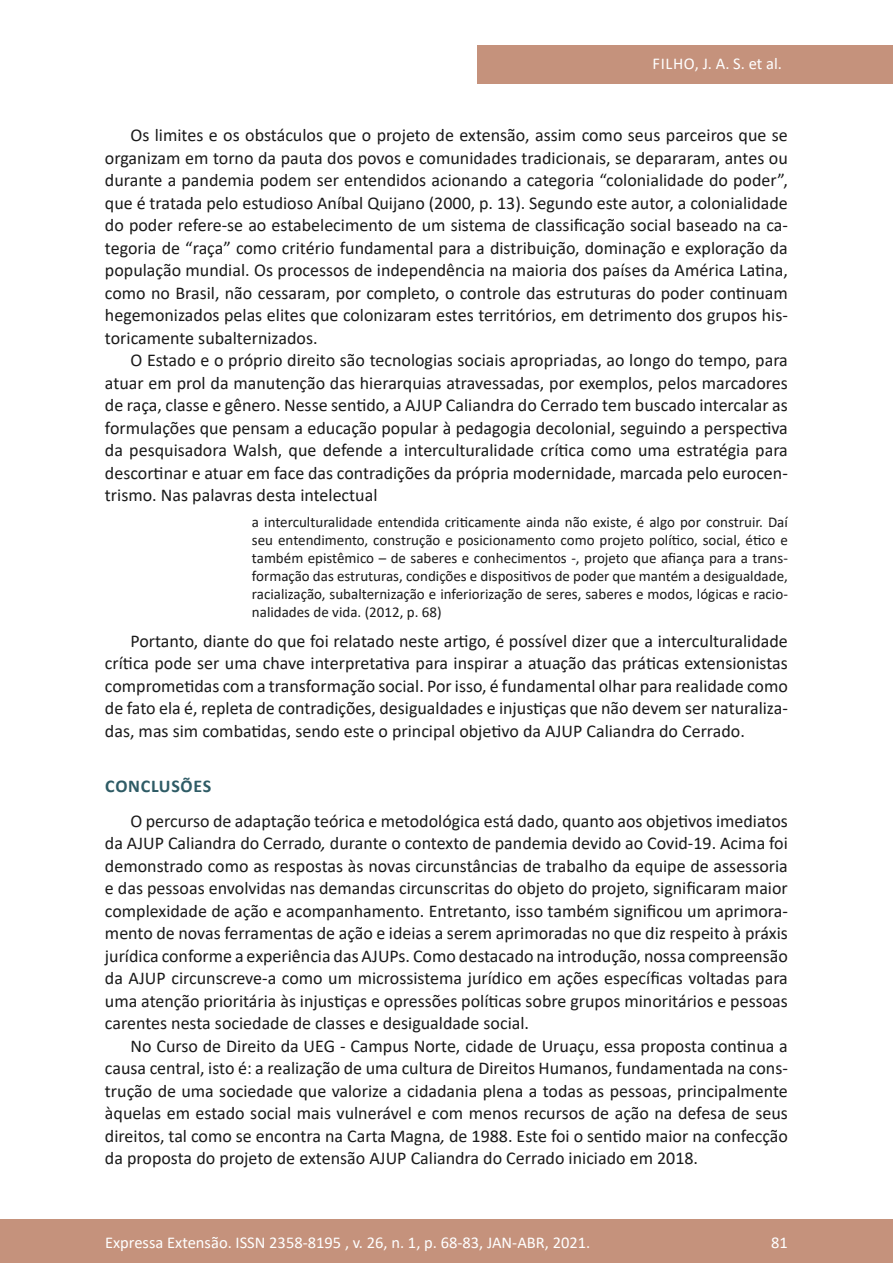
<style>
.page{position:relative;width:893px;height:1263px;background:#fff}
.page>*{position:absolute;margin:0;border:0;box-sizing:border-box;transform-origin:0 0}
.texto{font:18px/22.5px "Calibri";color:#1a1a1a;text-align:justify}
.subtitulo{font:700 18px "Calibri";letter-spacing:.04em;color:#2e5b65}
.t1{font:16.5px "Calibri";color:#fff}
.t2{font:16.5px "Calibri";letter-spacing:.04em;color:#fff}
.citação{font:15px/18px "Calibri";color:#1a1a1a;text-align:justify}
.s1{font-style:italic}
</style>
<div class="page">
<div style="left:0;top:1219px;width:893px;height:44px;background:#c5927c"></div>
<div style="left:477px;top:45px;width:416px;height:39px;background:#c5927c"></div>
<p class="t2" style="left:652px;top:52px;width:131px">FILHO, J. A. S. et al.</p>
<p class="texto" style="left:105px;top:123px;width:684px;text-indent:26px">Os limites e os obstáculos que o projeto de extensão, assim como seus parceiros que se organizam em torno da pauta dos povos e comunidades tradicionais, se depararam, antes ou durante a pandemia podem ser entendidos acionando a categoria “colonialidade do poder”, que é tratada pelo estudioso Aníbal Quijano (2000, p. 13). Segundo este autor, a colonialidade do poder refere-se ao estabelecimento de um sistema de classificação social baseado na ca&shy;tegoria de “raça” como critério fundamental para a distribuição, dominação e exploração da população mundial. Os processos de independência na maioria dos países da América Latina, como no Brasil, não cessaram, por completo, o controle das estruturas do poder continuam hegemonizados pelas elites que colonizaram estes territórios, em detrimento dos grupos his&shy;toricamente subalternizados.</p>
<p class="texto" style="left:105px;top:348px;width:684px;text-indent:26px">O Estado e o próprio direito são tecnologias sociais apropriadas, ao longo do tempo, para atuar em prol da manutenção das hierarquias atravessadas, por exemplos, pelos marcadores de raça, classe e gênero. Nesse sentido, a AJUP Caliandra do Cerrado tem buscado intercalar as formulações que pensam a educação popular à pedagogia decolonial, seguindo a perspectiva da pesquisadora Walsh, que defende a interculturalidade crítica como uma estratégia para descortinar e atuar em face das contradições da própria modernidade, marcada pelo eurocen&shy;trismo. Nas palavras desta intelectual</p>
<p class="citação" style="left:252px;top:512px;width:537px">a interculturalidade entendida criticamente ainda não existe, é algo por construir. Daí seu entendimento, construção e posicionamento como projeto político, social, ético e também epistêmico – de saberes e conhecimentos -, projeto que afiança para a trans&shy;formação das estruturas, condições e dispositivos de poder que mantém a desigualdade, racialização, subalternização e inferiorização de seres, saberes e modos, lógicas e racio&shy;nalidades de vida. (2012, p. 68)</p>
<p class="texto" style="left:105px;top:629px;width:684px;text-indent:26px">Portanto, diante do que foi relatado neste artigo, é possível dizer que a interculturalidade crítica pode ser uma chave interpretativa para inspirar a atuação das práticas extensionistas comprometidas com a transformação social. Por isso, é fundamental olhar para realidade como de fato ela é, repleta de contradições, desigualdades e injustiças que não devem ser naturaliza&shy;das, mas sim combatidas, sendo este o principal objetivo da AJUP Caliandra do Cerrado.</p>
<p class="subtitulo" style="left:105px;top:773px;width:107px">CONCLUSÕES</p>
<p class="texto" style="left:105px;top:809px;width:684px;text-indent:26px">O percurso de adaptação teórica e metodológica está dado, quanto aos objetivos imediatos da AJUP Caliandra do Cerrado<span class="s1">,</span> durante o contexto de pandemia devido ao Covid-19. Acima foi demonstrado como as respostas às novas circunstâncias de trabalho da equipe de assessoria e das pessoas envolvidas nas demandas circunscritas do objeto do projeto, significaram maior complexidade de ação e acompanhamento. Entretanto, isso também significou um aprimora&shy;mento de novas ferramentas de ação e ideias a serem aprimoradas no que diz respeito à práxis jurídica conforme a experiência das AJUPs. Como destacado na introdução, nossa compreensão da AJUP circunscreve-a como um microssistema jurídico em ações específicas voltadas para uma atenção prioritária às injustiças e opressões políticas sobre grupos minoritários e pessoas carentes nesta sociedade de classes e desigualdade social.</p>
<p class="texto" style="left:105px;top:1034px;width:684px;text-indent:26px">No Curso de Direito da UEG - Campus Norte, cidade de Uruaçu, essa proposta continua a causa central, isto é: a realização de uma cultura de Direitos Humanos, fundamentada na cons&shy;trução de uma sociedade que valorize a cidadania plena a todas as pessoas, principalmente àquelas em estado social mais vulnerável e com menos recursos de ação na defesa de seus direitos, tal como se encontra na Carta Magna<span class="s1">,</span> de 1988. Este foi o sentido maior na confecção da proposta do projeto de extensão AJUP Caliandra do Cerrado iniciado em 2018.</p>
<p class="t1" style="left:105px;top:1230px;width:487px">Expressa Extensão. ISSN 2358-8195 , v. 26, n. 1, p. 68-83, JAN-ABR, 2021.</p>
<p class="t1" style="left:771px;top:1230px;width:18px">81</p>
</div>
